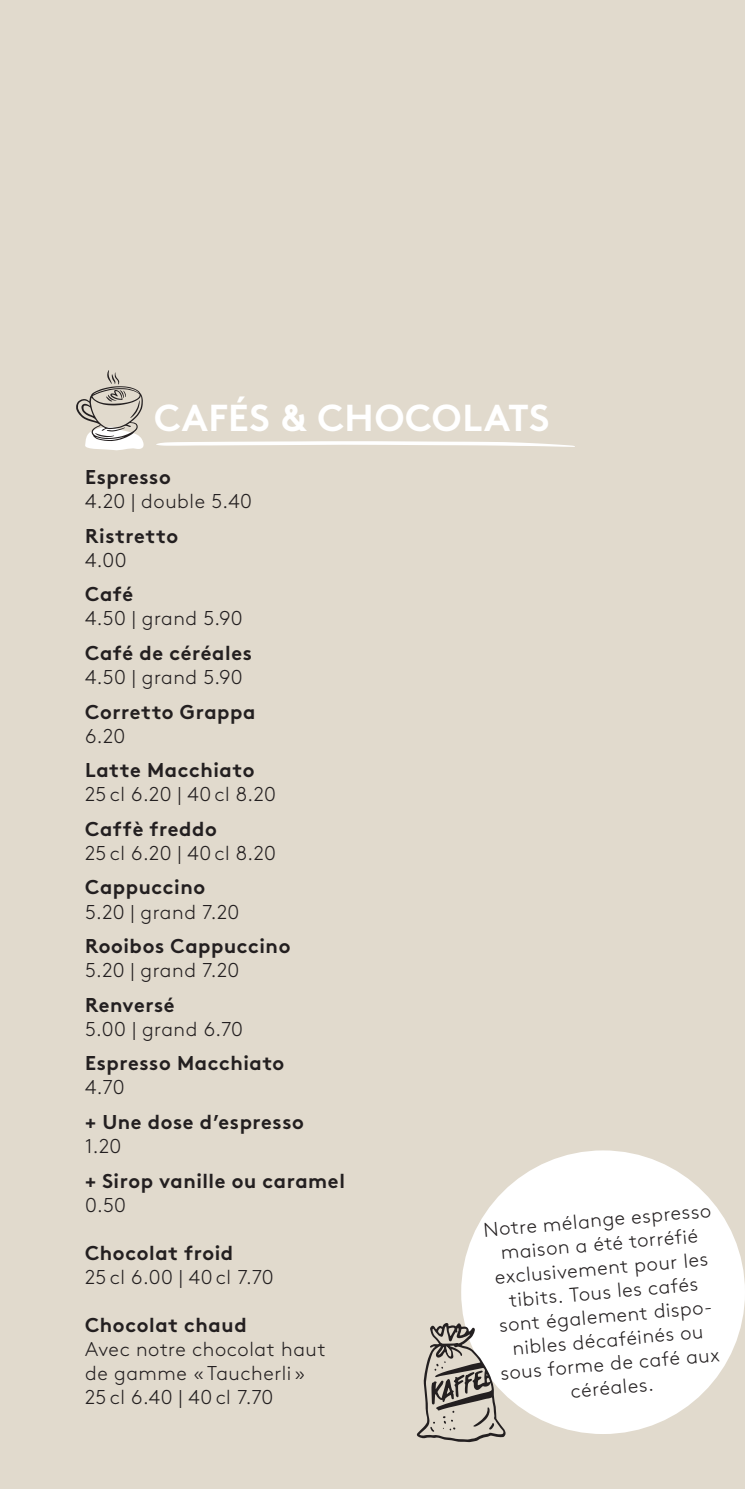
<style>
.page{position:relative;width:745px;height:1489px;background:#fff}
.page>*{position:absolute;margin:0;border:0;box-sizing:border-box;transform-origin:0 0}
.Titel{font:700 37.5px "Brown Std";letter-spacing:.02em;color:#fff}
.Produkt{font:300 20px/24px "Brown Std";letter-spacing:.025em;color:#231f20}
.Produkt-2{font:700 20px/24px "Brown Std";letter-spacing:.03em;color:#231f20}
.Titel-2{font:300 20px/24px "Brown Std";letter-spacing:.025em;color:#231f20}
.s1{font-weight:700}
.s2{font-weight:300}
</style>
<div class="page">
<div style="left:0;top:0;width:744px;height:1488px;background:#e1dacd"></div>
<div style="left:461px;top:1150px;width:283px;height:283px;background:#fff;border-radius:50%"></div>
<svg style="left:416px;top:1322px;width:89px;height:119px"></svg>
<svg style="left:76px;top:370px;width:68px;height:81px"></svg>
<svg style="left:156px;top:441px;width:419px;height:6px"></svg>
<p class="Titel" style="left:154px;top:395px;width:396px">CAFÉS &amp; CHOCOLATS</p>
<p class="Produkt" style="left:85px;top:465px;width:168px"><span class="s1">Espresso<br></span>4.20 | double 5.40</p>
<p class="Produkt-2" style="left:85px;top:523px;width:95px">Ristretto<br><span class="s2">4.00</span></p>
<p class="Produkt" style="left:85px;top:582px;width:159px"><span class="s1">Café<br></span>4.50 | grand 5.90</p>
<p class="Produkt-2" style="left:85px;top:640px;width:168px">Café de céréales<br><span class="s2">4.50 | grand 5.90</span></p>
<p class="Produkt-2" style="left:85px;top:699px;width:172px">Corretto Grappa<br><span class="s2">6.20</span></p>
<p class="Produkt" style="left:85px;top:758px;width:192px"><span class="s1">Latte Macchiato<br></span>25 cl 6.20 | 40 cl 8.20</p>
<p class="Produkt" style="left:85px;top:817px;width:192px"><span class="s1">Caffè freddo<br></span>25 cl 6.20 | 40 cl 8.20</p>
<p class="Produkt" style="left:85px;top:875px;width:156px"><span class="s1">Cappuccino<br></span>5.20 | grand 7.20</p>
<p class="Produkt-2" style="left:85px;top:934px;width:207px">Rooibos Cappuccino<br><span class="s2">5.20 | grand 7.20</span></p>
<p class="Produkt" style="left:85px;top:993px;width:159px"><span class="s1">Renversé<br></span>5.00 | grand 6.70</p>
<p class="Produkt-2" style="left:85px;top:1051px;width:201px">Espresso Macchiato<br><span class="s2">4.70</span></p>
<p class="Produkt-2" style="left:85px;top:1109px;width:220px">+ Une dose d’espresso<br><span class="s2">1.20</span></p>
<p class="Produkt-2" style="left:85px;top:1168px;width:261px">+ Sirop vanille ou caramel<br><span class="s2">0.50</span></p>
<p class="Titel-2" style="left:85px;top:1241px;width:190px"><span class="s1">Chocolat froid<br></span>25 cl 6.00 | 40 cl 7.70</p>
<p class="Titel-2" style="left:85px;top:1313px;width:242px"><span class="s1">Chocolat chaud<br></span>Avec notre chocolat haut de gamme « Taucherli »<br>25 cl 6.40 | 40 cl 7.70</p>
<p class="Produkt" style="left:482px;top:1218px;width:229px;text-align:center;rotate:-5deg">Notre mélange espresso maison a été torréfié exclusivement pour les tibits. Tous les cafés sont également dispo&shy;nibles décaféinés ou sous forme de café aux céréales.</p>
</div>
